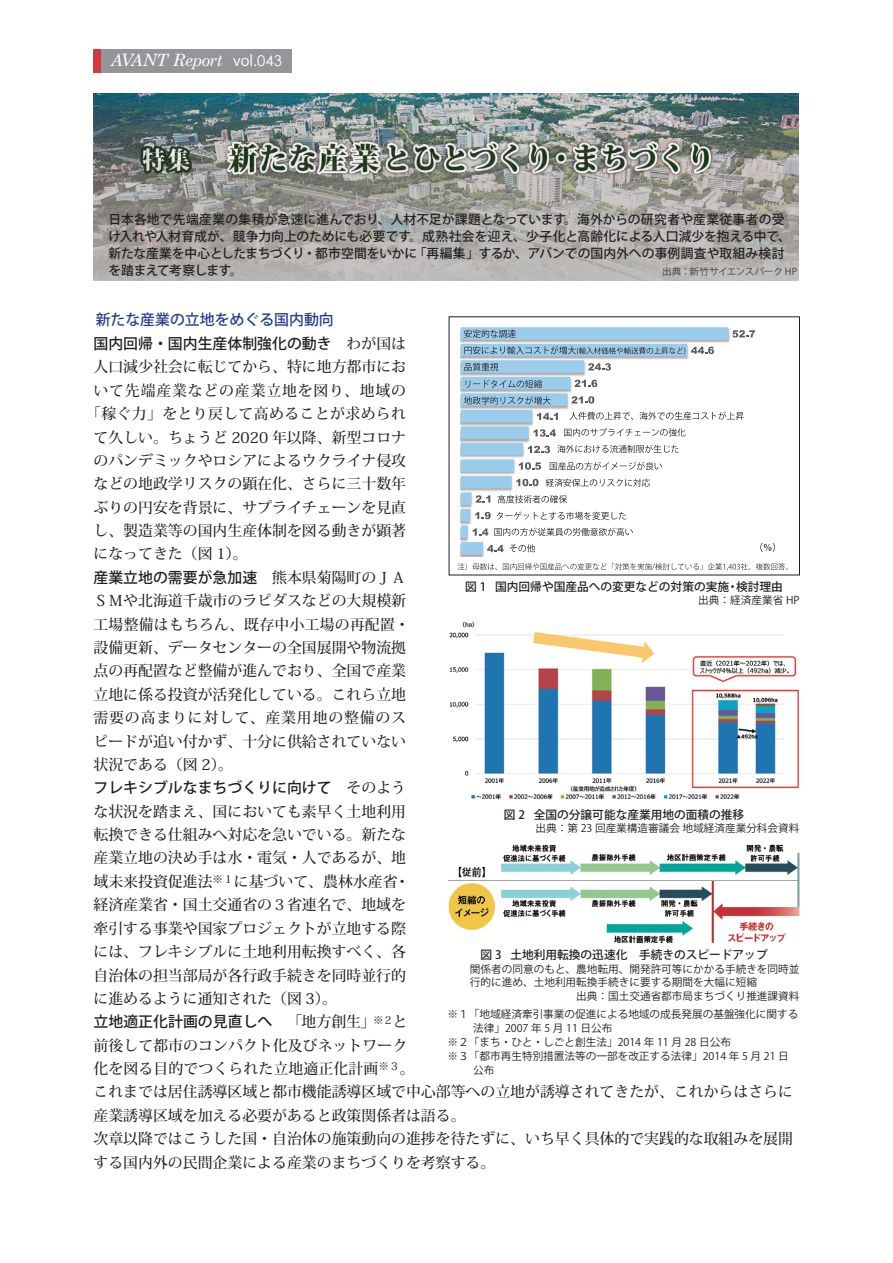
<style>
.page{position:relative;width:893px;height:1263px;background:#fff}
.page>*{position:absolute;margin:0;border:0;box-sizing:border-box;transform-origin:0 0}
.t1{font:italic 16.95px "Century Schoolbook";letter-spacing:-.03em;color:#fff}
.t2{font:500 14.85px/23.4px "Koz Min Pr 6 N";color:#231f20}
.t3{font:500 14.85px "Koz Go Pr 6 N";color:#231f20}
.t4{font:500 14.85px "Koz Min Pr 6 N";letter-spacing:.025em;color:#231f20}
.t5{font:500 14.85px "Koz Min Pr 6 N";letter-spacing:.055em;color:#231f20}
.t6{font:500 14.85px "Koz Go Pr 6 N";color:#253f8e}
.t7{font:500 12.75px/17px "Koz Go Pr 6 N";color:#231f20}
.t8{font:500 11.7px "Koz Go Pr 6 N";color:#231f20}
.t9{font:10.65px "Koz Go Pr 6 N";color:#231f20}
.t10{font:9.6px "Koz Go Pr 6 N";letter-spacing:-.015em;color:#3e3e3f}
.s1{font-family:"Koz Go Pr 6 N";font-style:normal;font-size:14.85px}
.s2{font-family:"Century Gothic";font-style:normal;font-size:14.85px}
.s3{font-family:"Koz Min Pr 6 N"}
</style>
<div class="page">
<div style="left:101px;top:49px;width:191px;height:23px;background:#939598"></div>
<div style="left:94px;top:49px;width:7px;height:23px;background:#d3393c"></div>
<img style="left:93px;top:94px;width:706px;height:186px">
<svg style="left:461px;top:327px;width:267px;height:227px"></svg>
<svg style="left:732px;top:330px;width:23px;height:8px"></svg>
<svg style="left:691px;top:347px;width:23px;height:7px"></svg>
<svg style="left:588px;top:363px;width:23px;height:8px"></svg>
<svg style="left:574px;top:380px;width:23px;height:7px"></svg>
<svg style="left:571px;top:396px;width:23px;height:8px"></svg>
<svg style="left:537px;top:413px;width:21px;height:7px"></svg>
<svg style="left:533px;top:429px;width:23px;height:8px"></svg>
<svg style="left:528px;top:446px;width:22px;height:7px"></svg>
<svg style="left:519px;top:462px;width:22px;height:8px"></svg>
<svg style="left:516px;top:479px;width:22px;height:7px"></svg>
<svg style="left:476px;top:495px;width:14px;height:8px"></svg>
<svg style="left:475px;top:512px;width:16px;height:7px"></svg>
<svg style="left:473px;top:528px;width:15px;height:8px"></svg>
<svg style="left:487px;top:545px;width:17px;height:7px"></svg>
<svg style="left:464px;top:330px;width:52px;height:8px"></svg>
<svg style="left:464px;top:346px;width:221px;height:9px"></svg>
<svg style="left:569px;top:412px;width:64px;height:8px"></svg>
<svg style="left:639px;top:412px;width:105px;height:8px"></svg>
<svg style="left:564px;top:428px;width:121px;height:8px"></svg>
<svg style="left:557px;top:445px;width:122px;height:8px"></svg>
<svg style="left:550px;top:462px;width:112px;height:8px"></svg>
<svg style="left:546px;top:479px;width:104px;height:8px"></svg>
<svg style="left:498px;top:495px;width:69px;height:8px"></svg>
<svg style="left:497px;top:511px;width:129px;height:9px"></svg>
<svg style="left:494px;top:528px;width:139px;height:8px"></svg>
<svg style="left:457px;top:563px;width:40px;height:7px"></svg>
<svg style="left:503px;top:563px;width:247px;height:7px"></svg>
<svg style="left:756px;top:563px;width:32px;height:7px"></svg>
<svg style="left:510px;top:544px;width:25px;height:8px"></svg>
<svg style="left:760px;top:543px;width:15px;height:9px"></svg>
<svg style="left:464px;top:363px;width:34px;height:8px"></svg>
<svg style="left:466px;top:380px;width:76px;height:8px"></svg>
<svg style="left:464px;top:396px;width:87px;height:9px"></svg>
<img style="left:450px;top:621px;width:349px;height:179px">
<img style="left:449px;top:845px;width:350px;height:98px">
<p class="t1" style="left:111px;top:47px;width:172px">AVANT Report <span class="s1">vol</span><span class="s2">.043</span></p>
<p class="t7" style="left:108px;top:211px;width:684px">日本各地で先端産業の集積が急速に進んでおり、人材不足が課題となっています。海外からの研究者や産業従事者の受け入れや人材育成が、競争力向上のためにも必要です。成熟社会を迎え、少子化と高齢化による人口減少を抱える中で、新たな産業を中心としたまちづくり・都市空間をいかに「再編集」するか、アバンでの国内外への事例調査や取組み検討を踏まえて考察します。</p>
<p class="t10" style="left:662px;top:266px;width:137px">出典：新竹サイエンスパーク HP</p>
<p class="t6" style="left:96px;top:311px;width:240px">新たな産業の立地をめぐる国内動向</p>
<p class="t3" style="left:94px;top:335px;width:314px">国内回帰・国内生産体制強化の動き <span class="s3">わが国は</span></p>
<p class="t2" style="left:94px;top:356px;width:314px">人口減少社会に転じてから、特に地方都市にお</p>
<p class="t5" style="left:94px;top:382px;width:314px">いて先端産業などの産業立地を図り、地域の</p>
<p class="t4" style="left:86px;top:405px;width:321px">「稼ぐ力」をとり戻して高めることが求められ</p>
<p class="t2" style="left:94px;top:426px;width:314px">て久しい。ちょうど 2020 年以降、新型コロナ</p>
<p class="t2" style="left:94px;top:449px;width:314px">のパンデミックやロシアによるウクライナ侵攻</p>
<p class="t2" style="left:94px;top:472px;width:314px">などの地政学リスクの顕在化、さらに三十数年</p>
<p class="t2" style="left:94px;top:496px;width:314px">ぶりの円安を背景に、サプライチェーンを見直</p>
<p class="t2" style="left:94px;top:519px;width:314px">し、製造業等の国内生産体制を図る動きが顕著</p>
<p class="t2" style="left:94px;top:543px;width:156px">になってきた（図 1）。</p>
<p class="t3" style="left:94px;top:569px;width:314px">産業立地の需要が急加速 <span class="s3">熊本県菊陽町のＪＡ</span></p>
<p class="t2" style="left:94px;top:589px;width:318px">ＳＭや北海道千歳市のラピダスなどの大規模新工場整備はもちろん、既存中小工場の再配置・設備更新、データセンターの全国展開や物流拠点の再配置など整備が進んでおり、全国で産業立地に係る投資が活発化している。これら立地需要の高まりに対して、産業用地の整備のスピードが追い付かず、十分に供給されていない状況である（図 2）。</p>
<p class="t3" style="left:94px;top:779px;width:314px">フレキシブルなまちづくりに向けて <span class="s3">そのよう</span></p>
<p class="t2" style="left:94px;top:800px;width:318px">な状況を踏まえ、国においても素早く土地利用転換できる仕組みへ対応を急いでいる。新たな産業立地の決め手は水・電気・人であるが、地域未来投資促進法<sup>※１</sup>に基づいて、農林水産省・経済産業省・国土交通省の３省連名で、地域を牽引する事業や国家プロジェクトが立地する際には、フレキシブルに土地利用転換すべく、各自治体の担当部局が各行政手続きを同時並行的に進めるように通知された（図 3）。</p>
<p class="t8" style="left:465px;top:580px;width:319px">図 1 国内回帰や国産品への変更などの対策の実施・検討理由</p>
<p class="t9" style="left:698px;top:594px;width:103px">出典：経済産業省 HP</p>
<p class="t8" style="left:504px;top:808px;width:242px">図 2 全国の分譲可能な産業用地の面積の推移</p>
<p class="t9" style="left:535px;top:822px;width:265px">出典：第 23 回産業構造審議会 地域経済産業分科会資料</p>
<p class="t8" style="left:480px;top:948px;width:289px">図 3 土地利用転換の迅速化　手続きのスピードアップ</p>
<p class="t9" style="left:470px;top:963px;width:331px">関係者の同意のもと、農地転用、開発許可等にかかる手続きを同時並</p>
<p class="t9" style="left:470px;top:976px;width:289px">行的に進め、土地利用転換手続きに要する期間を大幅に短縮</p>
<p class="t9" style="left:576px;top:990px;width:225px">出典：国土交通省都市局まちづくり推進課資料</p>
<p class="t9" style="left:448px;top:1008px;width:352px">※１「地域経済牽引事業の促進による地域の成長発展の基盤強化に関する</p>
<p class="t9" style="left:473px;top:1022px;width:141px">法律」2007 年 5 月 11 日公布</p>
<p class="t9" style="left:448px;top:1036px;width:285px">※２「まち・ひと・しごと創生法」2014 年 11 月 28 日公布</p>
<p class="t9" style="left:448px;top:1050px;width:343px">※３「都市再生特別措置法等の一部を改正する法律」2014 年 5 月 21 日</p>
<p class="t9" style="left:473px;top:1064px;width:23px">公布</p>
<p class="t3" style="left:94px;top:1013px;width:315px">立地適正化計画の見直しへ <span class="s3">「地方創生」</span><sup>※２</sup><span class="s3">と</span></p>
<p class="t2" style="left:94px;top:1034px;width:701px">前後して都市のコンパクト化及びネットワーク<br>化を図る目的でつくられた立地適正化計画<sup>※３</sup>。<br>これまでは居住誘導区域と都市機能誘導区域で中心部等への立地が誘導されてきたが、これからはさらに産業誘導区域を加える必要があると政策関係者は語る。<br>次章以降ではこうした国・自治体の施策動向の進捗を待たずに、いち早く具体的で実践的な取組みを展開する国内外の民間企業による産業のまちづくりを考察する。</p>
</div>
